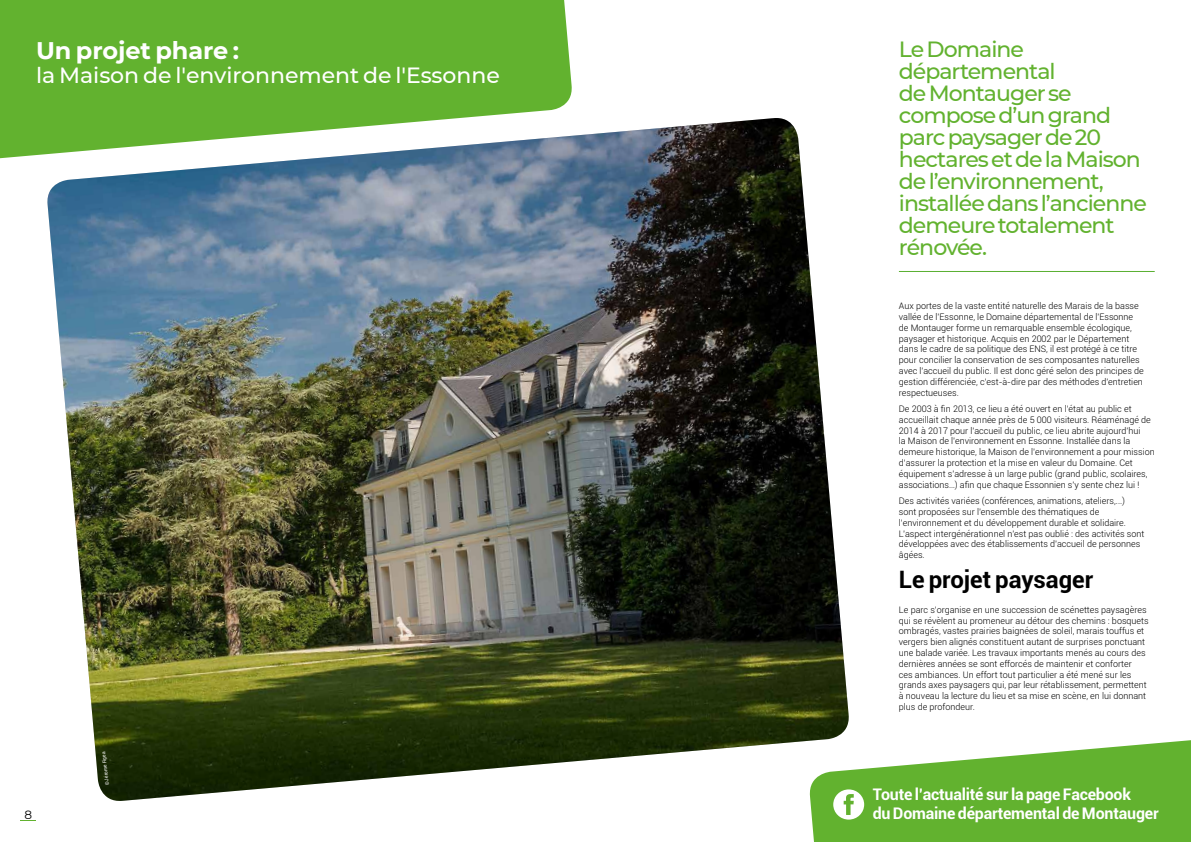
<style>
.page{position:relative;width:1191px;height:842px;background:#fff}
.page>*{position:absolute;margin:0;border:0;box-sizing:border-box;transform-origin:0 0}
.t1{font:700 24px "Roboto";color:#000}
.t2{font:700 24px "Montserrat";letter-spacing:-.005em;color:#fff}
.t3{font:500 22px/22px "Montserrat";letter-spacing:-.045em;color:#62b22f}
.t4{font:500 22px "Montserrat";letter-spacing:-.005em;color:#fff}
.t5{font:700 16px/19.2px "Roboto";letter-spacing:-.01em;color:#fff}
.t6{font:12px "Montserrat";color:#000}
.t7{font:300 9px/10.8px "Roboto";color:#000}
.t8{font:5px "Roboto";color:#fff}
</style>
<div class="page">
<svg style="left:20px;top:820px;width:16px;height:1px"></svg>
<img style="left:47px;top:118px;width:802px;height:683px">
<svg style="left:0;top:0;width:573px;height:161px;background:#77ba4f"></svg>
<svg style="left:808px;top:725px;width:383px;height:117px;fill:#62b22f"></svg>
<hr style="left:899px;top:271px;width:255px;height:1px;background:#5ab031">
<div style="left:833px;top:789px;width:31px;height:30px;background:#fff;border-radius:50%"></div>
<svg style="left:843px;top:794px;width:10px;height:21px"></svg>
<h1 class="t2" style="left:36px;top:33px;width:205px">Un projet phare :</h1>
<h2 class="t4" style="left:36px;top:60px;width:465px">la Maison de l'environnement de l'Essonne</h2>
<h3 class="t6" style="left:24px;top:806px;width:9px">8</h3>
<p class="t8" style="left:104px;top:786px;width:35px;rotate:-97deg">© Jérome Figea</p>
<h2 class="t3" style="left:899px;top:38px;width:249px">Le Domaine départemental<br>de Montauger se compose d’un grand parc paysager de 20 hectares et de la Maison de l’environnement, installée dans l’ancienne demeure totalement rénovée.</h2>
<p class="t7" style="left:899px;top:300px;width:246px">Aux portes de la vaste entité naturelle des Marais de la basse vallée de l’Essonne, le Domaine départemental de l'Essonne de Montauger forme un remarquable ensemble écologique, paysager et historique. Acquis en 2002 par le Département dans le cadre de sa politique des ENS, il est protégé à ce titre pour concilier la conservation de ses composantes naturelles avec l’accueil du public. Il est donc géré selon des principes de gestion différenciée, c’est-à-dire par des méthodes d’entretien respectueuses.</p>
<p class="t7" style="left:899px;top:403px;width:257px">De 2003 à fin 2013, ce lieu a été ouvert en l’état au public et accueillait chaque année près de 5 000 visiteurs. Réaménagé de 2014 à 2017 pour l’accueil du public, ce lieu abrite aujourd’hui<br>la Maison de l’environnement en Essonne. Installée dans la demeure historique, la Maison de l’environnement a pour mission d’assurer la protection et la mise en valeur du Domaine. Cet équipement s’adresse à un large public (grand public, scolaires, associations…) afin que chaque Essonnien s’y sente chez lui !</p>
<p class="t7" style="left:899px;top:495px;width:247px">Des activités variées (conférences, animations, ateliers,...) sont proposées sur l’ensemble des thématiques de l’environnement et du développement durable et solidaire.<br>L’aspect intergénérationnel n’est pas oublié : des activités sont développées avec des établissements d’accueil de personnes âgées.</p>
<h1 class="t1" style="left:899px;top:562px;width:196px">Le projet paysager</h1>
<p class="t7" style="left:899px;top:604px;width:251px">Le parc s’organise en une succession de scénettes paysagères qui se révèlent au promeneur au détour des chemins : bosquets ombragés, vastes prairies baignées de soleil, marais touffus et vergers bien alignés constituent autant de surprises ponctuant une balade variée. Les travaux importants menés au cours des dernières années se sont efforcés de maintenir et conforter<br>ces ambiances. Un effort tout particulier a été mené sur les grands axes paysagers qui, par leur rétablissement, permettent à nouveau la lecture du lieu et sa mise en scène, en lui donnant plus de profondeur.</p>
<h3 class="t5" style="left:872px;top:784px;width:287px">Toute l’actualité sur la page Facebook<br>du Domaine départemental de Montauger</h3>
</div>
